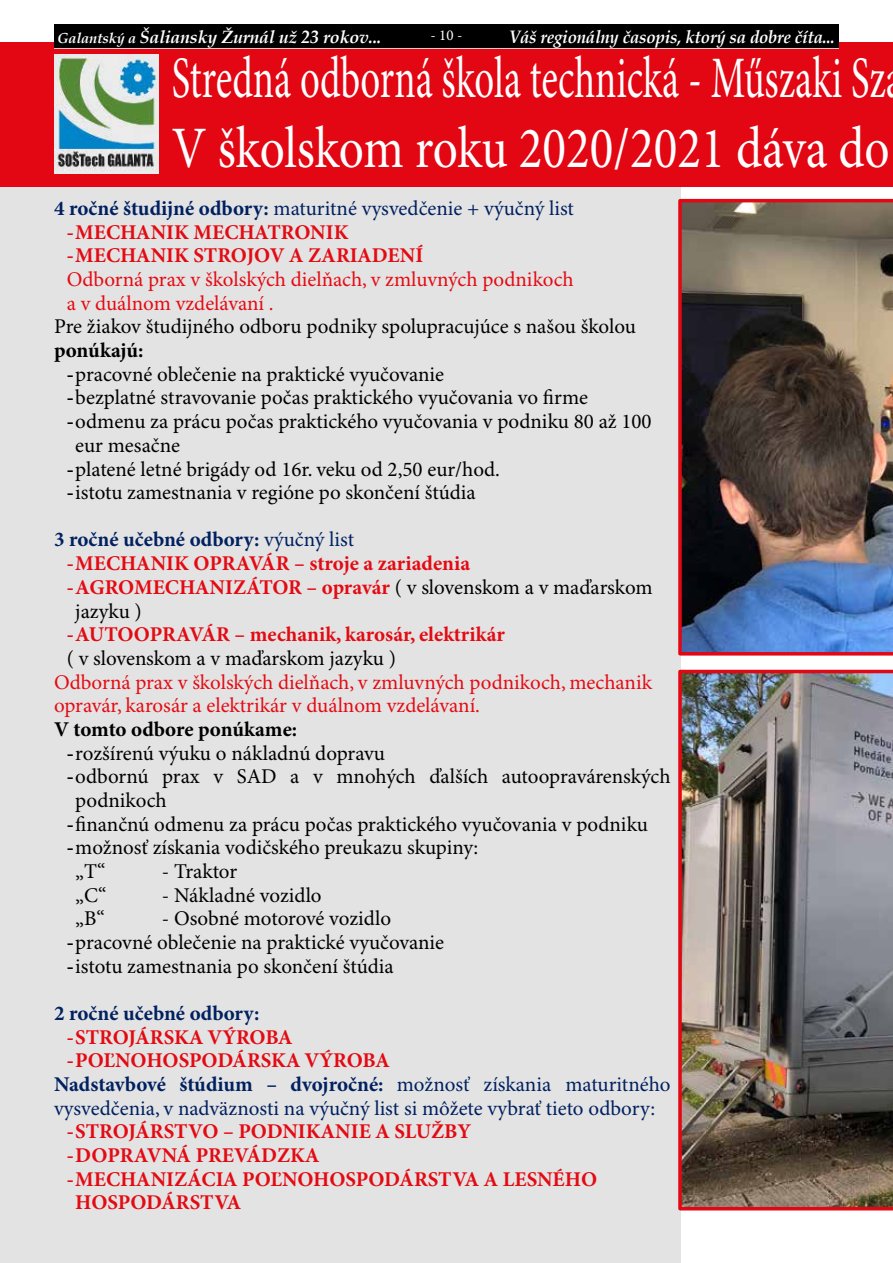
<style>
.page{position:relative;width:893px;height:1263px;background:#fff}
.page>*{position:absolute;margin:0;border:0;box-sizing:border-box;transform-origin:0 0}
.t1{font:58.8px/70.5px "Minion Pro";color:#fff;scale:.66 1}
.t2{font:21px/23.7px "Minion Pro";color:#000}
.t3{font:21px/23.7px "Minion Pro";color:#e30b13}
.t4{font:700 21px "Minion Pro";color:#e30b13}
.t5{font:700 21px "Minion Pro";color:#002060}
.t6{font:21px "Minion Pro";color:#002060}
.t7{font:700 21px "Minion Pro";letter-spacing:-.005em;color:#000}
.t8{font:italic 700 18px "Book Antiqua";letter-spacing:-.01em;color:#fff;scale:.93 1}
.t9{font:italic 700 17.7px "Book Antiqua";letter-spacing:-.01em;color:#fff}
.t10{font:15px "Minion Pro";color:#fff}
.s1{font-size:14.55px}
.s2{font-weight:700;color:#002060}
.s3{color:#002060}
.s4{font-family:"Times New Roman"}
.s5{font-weight:700}
.s6{font-weight:400}
.s7{font-family:"Times New Roman";font-weight:400}
.s8{font-weight:400;color:#000}
</style>
<div class="page">
<div style="left:0;top:187px;width:680px;height:1076px;background:#e3e3e3"></div>
<div style="left:0;top:42px;width:893px;height:145px;background:#e30613"></div>
<img style="left:54px;top:54px;width:105px;height:119px">
<img style="left:678px;top:670px;width:215px;height:540px">
<img style="left:678px;top:199px;width:215px;height:456px">
<hr style="left:54px;top:47px;width:785px;height:2px;background:#fff">
<div style="left:54px;top:24px;width:785px;height:24px;background:#000"></div>
<p class="t9" style="left:57px;top:24px;width:326px"><span class="s1">Galantský a</span> Šaliansky Žurnál už 23 rokov...</p>
<p class="t10" style="left:431px;top:26px;width:33px">- 10 -</p>
<p class="t8" style="left:509px;top:24px;width:352px">Váš regionálny časopis, ktorý sa dobre číta...</p>
<h1 class="t1" style="left:172px;top:45px;width:1089px">Stredná odborná škola technická - Műszaki Sz<br>V školskom roku 2020/2021 dáva do</h1>
<p class="t3" style="left:67px;top:197px;width:509px;text-indent:-13px"><span class="s2">4 ročné študijné odbory:</span> <span class="s3">maturitné vysvedčenie + výučný list </span><span class="s4">-</span><span class="s5">MECHANIK MECHATRONIK<br></span><span class="s4">-</span><span class="s5">MECHANIK STROJOV A ZARIADENÍ<br></span>Odborná prax v školských dielňach, v zmluvných podnikoch a v duálnom vzdelávaní .</p>
<p class="t2" style="left:54px;top:316px;width:584px">Pre žiakov študijného odboru podniky spolupracujúce s našou školou</p>
<p class="t7" style="left:54px;top:338px;width:91px">ponúkajú:</p>
<p class="t2" style="left:67px;top:363px;width:379px"><span class="s4">-</span>pracovné oblečenie na praktické vyučovanie</p>
<p class="t2" style="left:67px;top:387px;width:523px"><span class="s4">-</span>bezplatné stravovanie počas praktického vyučovania vo firme</p>
<p class="t2" style="left:67px;top:410px;width:586px"><span class="s4">-</span>odmenu za prácu počas praktického vyučovania v podniku 80 až 100</p>
<p class="t2" style="left:75px;top:434px;width:106px">eur mesačne</p>
<p class="t2" style="left:67px;top:458px;width:435px"><span class="s4">-</span>platené letné brigády od 16r. veku od 2,50 eur/hod.</p>
<p class="t2" style="left:67px;top:481px;width:411px"><span class="s4">-</span>istotu zamestnania v regióne po skončení štúdia</p>
<p class="t5" style="left:54px;top:527px;width:302px">3 ročné učebné odbory: <span class="s6">výučný list</span></p>
<p class="t4" style="left:67px;top:551px;width:405px"><span class="s7">-</span>MECHANIK OPRAVÁR – stroje a zariadenia</p>
<p class="t4" style="left:67px;top:575px;width:587px"><span class="s7">-</span>AGROMECHANIZÁTOR – opravár <span class="s8">( v slovenskom a v maďarskom</span></p>
<p class="t2" style="left:75px;top:600px;width:68px">jazyku )</p>
<p class="t4" style="left:67px;top:622px;width:440px"><span class="s7">-</span>AUTOOPRAVÁR – mechanik, karosár, elektrikár</p>
<p class="t2" style="left:67px;top:647px;width:331px">( v slovenskom a v maďarskom jazyku )</p>
<p class="t3" style="left:54px;top:671px;width:600px">Odborná prax v školských dielňach, v zmluvných podnikoch, mechanik opravár, karosár a elektrikár v duálnom vzdelávaní.</p>
<p class="t7" style="left:54px;top:717px;width:245px">V tomto odbore ponúkame:</p>
<p class="t2" style="left:67px;top:742px;width:320px"><span class="s4">-</span>rozšírenú výuku o nákladnú dopravu</p>
<p class="t2" style="left:67px;top:765px;width:605px"><span class="s4">-</span>odbornú prax v SAD a v mnohých ďalších autoopravárenských</p>
<p class="t2" style="left:75px;top:789px;width:93px">podnikoch</p>
<p class="t2" style="left:67px;top:813px;width:583px"><span class="s4">-</span>finančnú odmenu za prácu počas praktického vyučovania v podniku</p>
<p class="t2" style="left:67px;top:836px;width:413px"><span class="s4">-</span>možnosť získania vodičského preukazu skupiny:</p>
<p class="t2" style="left:75px;top:860px;width:32px">„T“</p>
<p class="t2" style="left:162px;top:860px;width:77px">- Traktor</p>
<p class="t2" style="left:75px;top:884px;width:33px">„C“</p>
<p class="t2" style="left:162px;top:884px;width:161px">- Nákladné vozidlo</p>
<p class="t2" style="left:75px;top:907px;width:31px">„B“</p>
<p class="t2" style="left:67px;top:907px;width:379px;text-indent:95px">- Osobné motorové vozidlo <span class="s4">-</span>pracovné oblečenie na praktické vyučovanie <span class="s4">-</span>istotu zamestnania po skončení štúdia</p>
<p class="t5" style="left:54px;top:1000px;width:207px">2 ročné učebné odbory:</p>
<p class="t4" style="left:67px;top:1024px;width:228px"><span class="s7">-</span>STROJÁRSKA VÝROBA</p>
<p class="t4" style="left:67px;top:1048px;width:325px"><span class="s7">-</span>POĽNOHOSPODÁRSKA VÝROBA</p>
<p class="t5" style="left:54px;top:1071px;width:618px">Nadstavbové štúdium – dvojročné: <span class="s6">možnosť získania maturitného</span></p>
<p class="t6" style="left:54px;top:1095px;width:603px">vysvedčenia, v nadväznosti na výučný list si môžete vybrať tieto odbory:</p>
<p class="t4" style="left:67px;top:1119px;width:406px"><span class="s7">-</span>STROJÁRSTVO – PODNIKANIE A SLUŽBY</p>
<p class="t4" style="left:67px;top:1142px;width:254px"><span class="s7">-</span>DOPRAVNÁ PREVÁDZKA</p>
<p class="t4" style="left:67px;top:1166px;width:532px"><span class="s7">-</span>MECHANIZÁCIA POĽNOHOSPODÁRSTVA A LESNÉHO</p>
<p class="t4" style="left:75px;top:1190px;width:168px">HOSPODÁRSTVA</p>
</div>
